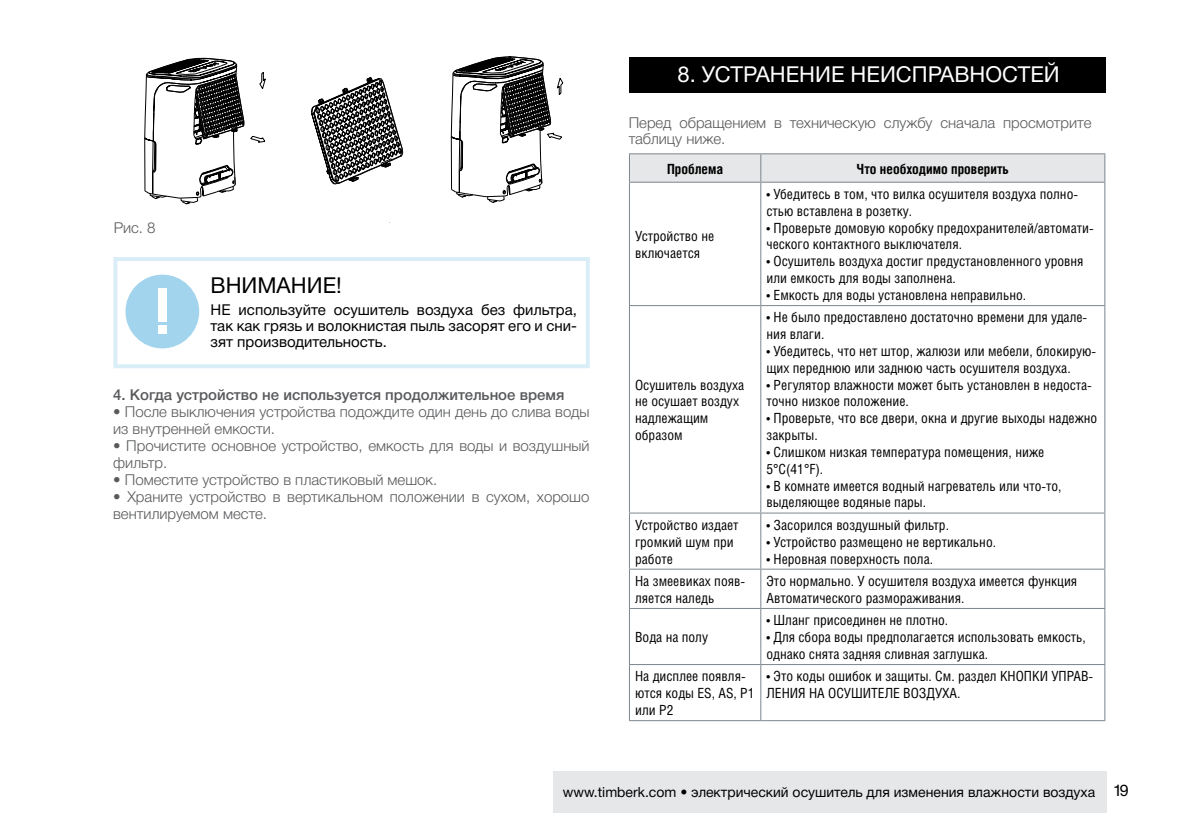
<style>
.page{position:relative;width:1191px;height:840px;background:#fff}
.page>*{position:absolute;margin:0;border:0;box-sizing:border-box;transform-origin:0 0}
.t1{font:22px "Helvetica Neue Cyr";color:#fff}
.t2{font:22px "Helvetica Neue Cyr";color:#000}
.t3{font:300 15px/17px "Helvetica Neue Cyr";color:#58595b}
.t4{font:15px/16px "Helvetica Neue Cyr";color:#000;text-align:justify}
.t5{font:500 15px "Helvetica Neue Cyr";color:#58595b}
.t6{font:14px/16.8px "Helios Cond C";color:#000}
.t7{font:14px "Helvetica Neue Cyr";color:#000}
.t8{font:700 14px "Helios Cond C";color:#000}
.s1{font-size:16px}
</style>
<div class="page">
<div style="left:125px;top:274px;width:74px;height:74px;background:#a2d5ed;border-radius:50%"></div>
<div style="left:158px;top:288px;width:9px;height:34px;background:#fff"></div>
<div style="left:158px;top:325px;width:9px;height:9px;background:#fff"></div>
<div style="left:113px;top:257px;width:477px;height:111px;border:4px solid #a2d5ed"></div>
<div style="left:629px;top:57px;width:476px;height:36px;background:#000"></div>
<hr style="left:629px;top:153px;width:132px;height:1px;background:#7d868c">
<hr style="left:761px;top:153px;width:344px;height:1px;background:#7d868c">
<svg style="left:629px;top:154px;width:476px;height:28px;background:#e3e4e5"></svg>
<hr style="left:629px;top:182px;width:132px;height:1px;background:#7d868c">
<hr style="left:629px;top:183px;width:1px;height:122px;background:#7d868c">
<hr style="left:761px;top:182px;width:344px;height:1px;background:#7d868c">
<hr style="left:760px;top:183px;width:1px;height:122px;background:#7d868c">
<hr style="left:1104px;top:183px;width:1px;height:122px;background:#7d868c">
<hr style="left:629px;top:305px;width:132px;height:1px;background:#7d868c">
<hr style="left:629px;top:306px;width:1px;height:206px;background:#7d868c">
<hr style="left:761px;top:305px;width:344px;height:1px;background:#7d868c">
<hr style="left:760px;top:306px;width:1px;height:206px;background:#7d868c">
<hr style="left:1104px;top:306px;width:1px;height:206px;background:#7d868c">
<hr style="left:629px;top:512px;width:132px;height:1px;background:#7d868c">
<hr style="left:629px;top:513px;width:1px;height:55px;background:#7d868c">
<hr style="left:761px;top:512px;width:344px;height:1px;background:#7d868c">
<hr style="left:760px;top:513px;width:1px;height:55px;background:#7d868c">
<hr style="left:1104px;top:513px;width:1px;height:55px;background:#7d868c">
<hr style="left:629px;top:568px;width:132px;height:1px;background:#7d868c">
<hr style="left:629px;top:569px;width:1px;height:38px;background:#7d868c">
<hr style="left:761px;top:568px;width:344px;height:1px;background:#7d868c">
<hr style="left:760px;top:569px;width:1px;height:38px;background:#7d868c">
<hr style="left:1104px;top:569px;width:1px;height:38px;background:#7d868c">
<hr style="left:629px;top:607px;width:132px;height:1px;background:#7d868c">
<hr style="left:629px;top:608px;width:1px;height:55px;background:#7d868c">
<hr style="left:761px;top:607px;width:344px;height:1px;background:#7d868c">
<hr style="left:760px;top:608px;width:1px;height:55px;background:#7d868c">
<hr style="left:1104px;top:608px;width:1px;height:55px;background:#7d868c">
<hr style="left:629px;top:663px;width:132px;height:1px;background:#7d868c">
<hr style="left:629px;top:664px;width:1px;height:55px;background:#7d868c">
<hr style="left:761px;top:663px;width:344px;height:1px;background:#7d868c">
<hr style="left:760px;top:664px;width:1px;height:55px;background:#7d868c">
<hr style="left:1104px;top:664px;width:1px;height:55px;background:#7d868c">
<hr style="left:629px;top:719px;width:132px;height:1px;background:#7d868c">
<hr style="left:761px;top:719px;width:344px;height:1px;background:#7d868c">
<svg style="left:144px;top:58px;width:122px;height:146px"></svg>
<svg style="left:311px;top:77px;width:92px;height:107px"></svg>
<svg style="left:450px;top:56px;width:114px;height:147px"></svg>
<div style="left:553px;top:771px;width:553px;height:41px;background:#e6e7e8"></div>
<h1 class="t1" style="left:677px;top:63px;width:384px">8. УСТРАНЕНИЕ НЕИСПРАВНОСТЕЙ</h1>
<p class="t3" style="left:628px;top:114px;width:464px;line-height:16px">Перед обращением в техническую службу сначала просмотрите таблицу ниже.</p>
<p class="t3" style="left:114px;top:219px;width:43px">Рис. 8</p>
<h1 class="t2" style="left:211px;top:273px;width:133px">ВНИМАНИЕ!</h1>
<p class="t4" style="left:211px;top:301px;width:368px">НЕ используйте осушитель воздуха без фильтра, так как грязь и волокнистая пыль засорят его и сни&shy;зят производительность.</p>
<p class="t5" style="left:113px;top:386px;width:453px">4. Когда устройство не используется продолжительное время</p>
<p class="t3" style="left:113px;top:402px;width:478px">• После выключения устройства подождите один день до слива воды из внутренней емкости.</p>
<p class="t3" style="left:113px;top:436px;width:478px">• Прочистите основное устройство, емкость для воды и воздушный фильтр.</p>
<p class="t3" style="left:113px;top:470px;width:325px">• Поместите устройство в пластиковый мешок.</p>
<p class="t3" style="left:113px;top:487px;width:478px">• Храните устройство в вертикальном положении в сухом, хорошо вентилируемом месте.</p>
<p class="t8" style="left:667px;top:160px;width:58px">Проблема</p>
<p class="t8" style="left:856px;top:160px;width:154px">Что необходимо проверить</p>
<p class="t6" style="left:635px;top:227px;width:81px">Устройство не включается</p>
<p class="t6" style="left:635px;top:376px;width:111px">Осушитель воздуха не осушает воздух надлежащим образом</p>
<p class="t6" style="left:766px;top:185px;width:313px">• Убедитесь в том, что вилка осушителя воздуха полно&shy;стью вставлена в розетку.</p>
<p class="t6" style="left:766px;top:219px;width:329px">• Проверьте домовую коробку предохранителей/автомати&shy;ческого контактного выключателя.</p>
<p class="t6" style="left:766px;top:252px;width:318px">• Осушитель воздуха достиг предустановленного уровня или емкость для воды заполнена.</p>
<p class="t6" style="left:766px;top:286px;width:261px">• Емкость для воды установлена неправильно.</p>
<p class="t6" style="left:766px;top:308px;width:322px">• Не было предоставлено достаточно времени для удале&shy;ния влаги.</p>
<p class="t6" style="left:766px;top:342px;width:331px">• Убедитесь, что нет штор, жалюзи или мебели, блокирую&shy;щих переднюю или заднюю часть осушителя воздуха.</p>
<p class="t6" style="left:766px;top:376px;width:327px">• Регулятор влажности может быть установлен в недоста&shy;точно низкое положение.</p>
<p class="t6" style="left:766px;top:409px;width:332px">• Проверьте, что все двери, окна и другие выходы надежно закрыты.</p>
<p class="t6" style="left:766px;top:443px;width:279px">• Слишком низкая температура помещения, ниже<br>5°С(41°F).</p>
<p class="t6" style="left:766px;top:476px;width:297px">• В комнате имеется водный нагреватель или что-то, выделяющее водяные пары.</p>
<p class="t6" style="left:635px;top:516px;width:105px">Устройство издает громкий шум при работе</p>
<p class="t6" style="left:766px;top:516px;width:184px">• Засорился воздушный фильтр.</p>
<p class="t6" style="left:766px;top:532px;width:231px">• Устройство размещено не вертикально.</p>
<p class="t6" style="left:766px;top:549px;width:168px">• Неровная поверхность пола.</p>
<p class="t6" style="left:635px;top:572px;width:111px">На змеевиках появ&shy;ляется наледь</p>
<p class="t6" style="left:766px;top:572px;width:312px">Это нормально. У осушителя воздуха имеется функция<br>Автоматического размораживания.</p>
<p class="t6" style="left:635px;top:628px;width:74px">Вода на полу</p>
<p class="t6" style="left:766px;top:611px;width:183px">• Шланг присоединен не плотно.</p>
<p class="t6" style="left:766px;top:628px;width:321px">• Для сбора воды предполагается использовать емкость, однако снята задняя сливная заглушка.</p>
<p class="t6" style="left:635px;top:667px;width:121px">На дисплее появля&shy;ются коды ES, AS, P1 или P2</p>
<p class="t6" style="left:766px;top:667px;width:328px">• Это коды ошибок и защиты. См. раздел КНОПКИ УПРАВ-<br>ЛЕНИЯ НА ОСУШИТЕЛЕ ВОЗДУХА.</p>
<p class="t7" style="left:563px;top:784px;width:567px">www.timberk.сom • электрический осушитель для изменения влажности воздуха <span class="s1">19</span></p>
</div>
